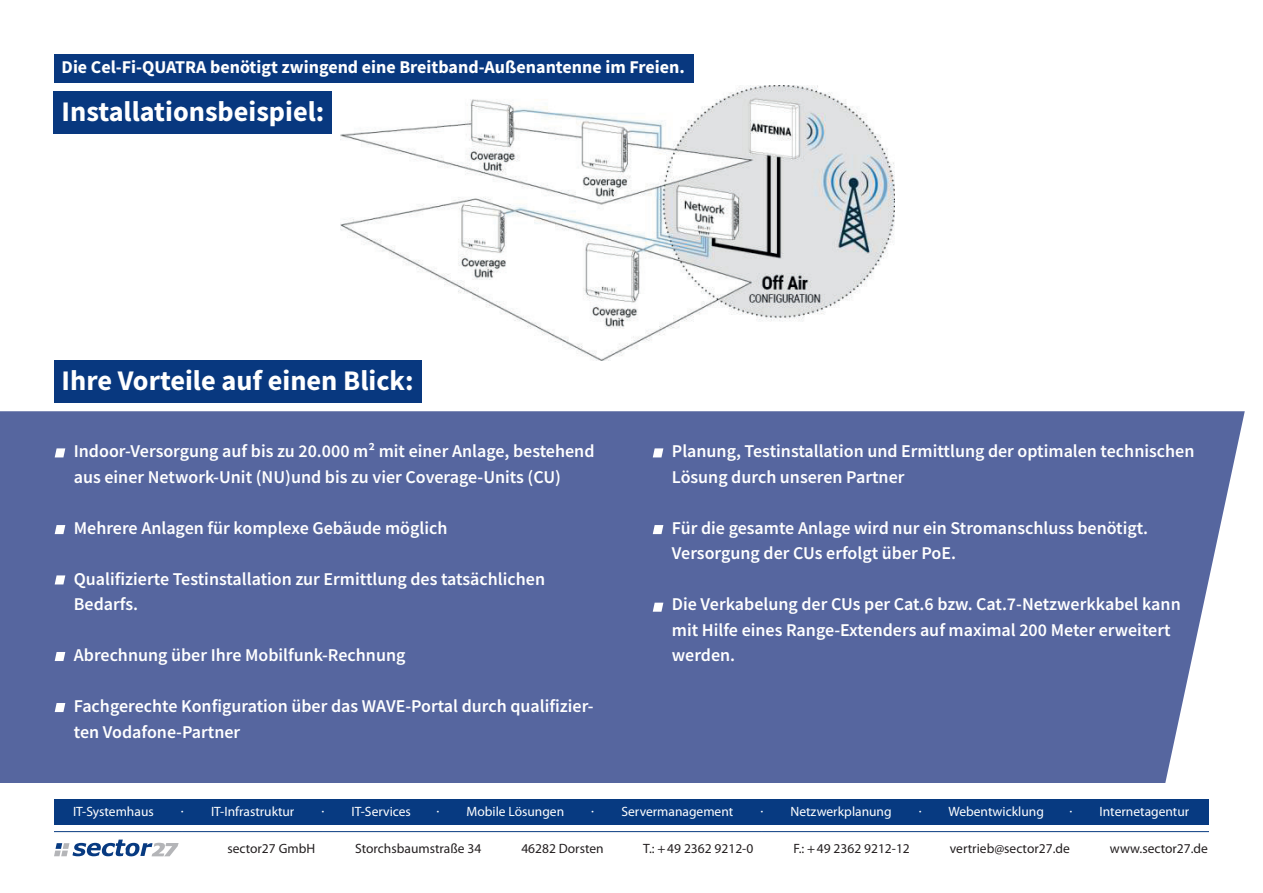
<style>
.page{position:relative;width:1263px;height:893px;background:#fff}
.page>*{position:absolute;margin:0;border:0;box-sizing:border-box;transform-origin:0 0}
.t1{font:700 28.35px "Source Sans Pro";color:#fff}
.t2{font:600 18px/25.5px "Source Sans Pro";color:#fff}
.t3{font:700 18px "Source Sans Pro";color:#fff}
.t4{font:13.5px "Myriad Pro";color:#fff}
.t5{font:13.5px "Myriad Pro";color:#231f20}
.t6{font:700 13.5px "Myriad Pro";color:#fff}
</style>
<div class="page">
<div style="left:0;top:411px;width:1245px;height:372px;background:#56669f"></div>
<div style="left:54px;top:92px;width:278px;height:42px;background:#08387f"></div>
<svg style="left:653px;top:448px;width:10px;height:9px"></svg>
<svg style="left:653px;top:525px;width:10px;height:9px"></svg>
<svg style="left:653px;top:603px;width:10px;height:9px"></svg>
<div style="left:54px;top:54px;width:639px;height:29px;background:#08387f"></div>
<svg style="left:55px;top:448px;width:10px;height:9px"></svg>
<svg style="left:55px;top:525px;width:10px;height:9px"></svg>
<svg style="left:55px;top:575px;width:10px;height:9px"></svg>
<svg style="left:55px;top:652px;width:10px;height:9px"></svg>
<svg style="left:55px;top:703px;width:10px;height:9px"></svg>
<div style="left:54px;top:799px;width:1154px;height:26px;background:#073a81"></div>
<svg style="left:54px;top:840px;width:125px;height:16px"></svg>
<hr style="left:54px;top:831px;width:1155px;height:1px;background:#073a81">
<img style="left:340px;top:85px;width:555px;height:275px">
<div style="left:54px;top:360px;width:367px;height:43px;background:#08387f"></div>
<p class="t3" style="left:62px;top:55px;width:625px">Die Cel-Fi-QUATRA benötigt zwingend eine Breitband-Außenantenne im Freien.</p>
<h1 class="t1" style="left:62px;top:93px;width:264px">Installationsbeispiel:</h1>
<h1 class="t1" style="left:62px;top:361px;width:354px">Ihre Vorteile auf einen Blick:</h1>
<p class="t2" style="left:74px;top:438px;width:522px">Indoor-Versorgung auf bis zu 20.000 m² mit einer Anlage, bestehend aus einer Network-Unit (NU)und bis zu vier Coverage-Units (CU)</p>
<p class="t2" style="left:74px;top:515px;width:375px">Mehrere Anlagen für komplexe Gebäude möglich</p>
<p class="t2" style="left:74px;top:566px;width:473px">Qualifizierte Testinstallation zur Ermittlung des tatsächlichen<br>Bedarfs.</p>
<p class="t2" style="left:74px;top:642px;width:333px">Abrechnung über Ihre Mobilfunk-Rechnung</p>
<p class="t2" style="left:74px;top:693px;width:521px">Fachgerechte Konfiguration über das WAVE-Portal durch qualifizier&shy;ten Vodafone-Partner</p>
<p class="t2" style="left:672px;top:438px;width:524px">Planung, Testinstallation und Ermittlung der optimalen technischen<br>Lösung durch unseren Partner</p>
<p class="t2" style="left:672px;top:515px;width:478px">Für die gesamte Anlage wird nur ein Stromanschluss benötigt.<br>Versorgung der CUs erfolgt über PoE.</p>
<p class="t2" style="left:672px;top:591px;width:510px">Die Verkabelung der CUs per Cat.6 bzw. Cat.7-Netzwerkkabel kann mit Hilfe eines Range-Extenders auf maximal 200 Meter erweitert werden.</p>
<p class="t4" style="left:73px;top:803px;width:82px">IT-Systemhaus</p>
<p class="t6" style="left:181px;top:802px;width:4px">.</p>
<p class="t4" style="left:211px;top:803px;width:85px">IT-Infrastruktur</p>
<p class="t6" style="left:322px;top:802px;width:4px">.</p>
<p class="t4" style="left:352px;top:803px;width:61px">IT-Services</p>
<p class="t6" style="left:437px;top:802px;width:4px">.</p>
<p class="t4" style="left:466px;top:803px;width:99px">Mobile Lösungen</p>
<p class="t6" style="left:592px;top:802px;width:4px">.</p>
<p class="t4" style="left:621px;top:803px;width:113px">Servermanagement</p>
<p class="t6" style="left:761px;top:802px;width:4px">.</p>
<p class="t4" style="left:790px;top:803px;width:103px">Netzwerkplanung</p>
<p class="t6" style="left:919px;top:802px;width:4px">.</p>
<p class="t4" style="left:948px;top:803px;width:97px">Webentwicklung</p>
<p class="t6" style="left:1070px;top:802px;width:4px">.</p>
<p class="t4" style="left:1099px;top:803px;width:91px">Internetagentur</p>
<p class="t5" style="left:227px;top:840px;width:89px">sector27 GmbH</p>
<p class="t5" style="left:355px;top:840px;width:128px">Storchsbaumstraße 34</p>
<p class="t5" style="left:521px;top:840px;width:84px">46282 Dorsten</p>
<p class="t5" style="left:643px;top:840px;width:112px">T.: +49 2362 9212-0</p>
<p class="t5" style="left:793px;top:840px;width:118px">F.: +49 2362 9212-12</p>
<p class="t5" style="left:950px;top:840px;width:121px">vertrieb@sector27.de</p>
<p class="t5" style="left:1110px;top:840px;width:99px">www.sector27.de</p>
</div>
